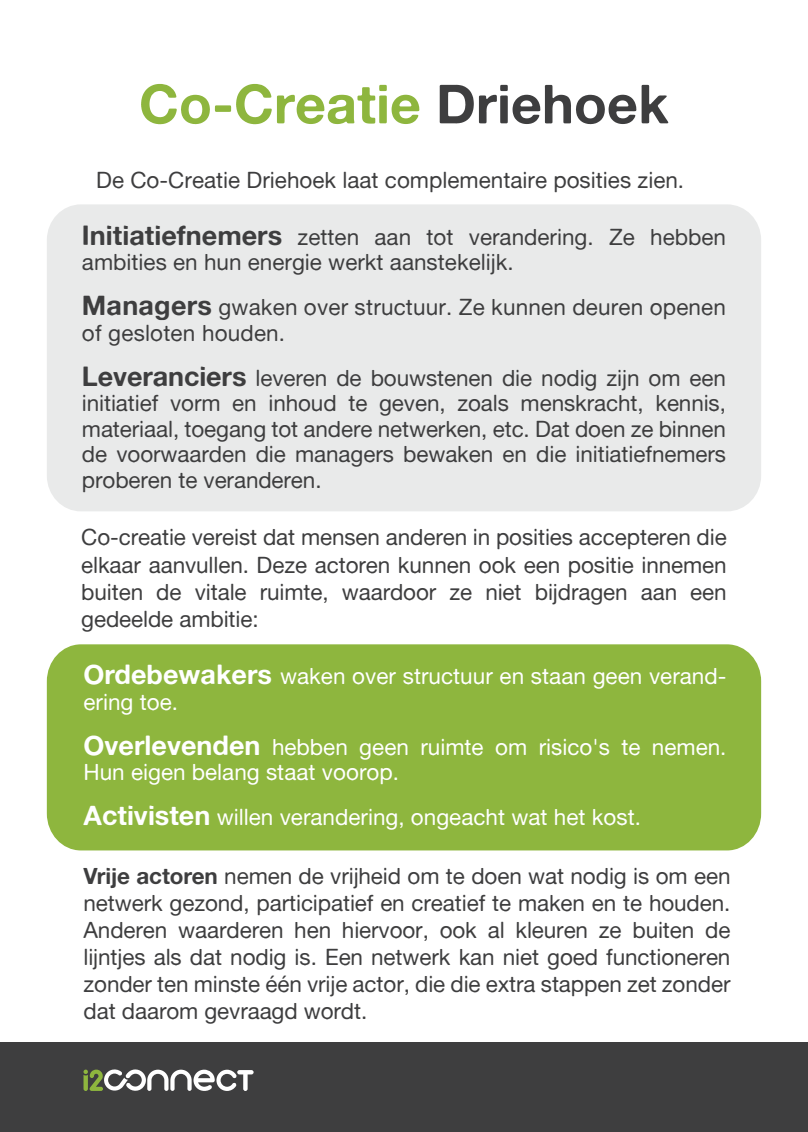
<style>
.page{position:relative;width:808px;height:1132px;background:#fff}
.page>*{position:absolute;margin:0;border:0;box-sizing:border-box;transform-origin:0 0}
.t1{font:54px "Alte Haas Grotesk Bold";color:#8eb63e}
.t2{font:22.5px/27px "Alte Haas Grotesk";color:#3e3e3f;text-align:justify}
.t3{font:22.5px/25.5px "Alte Haas Grotesk";color:#fff}
.s1{color:#3e3e3f}
.s2{font-family:"Alte Haas Grotesk Bold";font-size:27px}
.s3{font-family:"Alte Haas Grotesk Bold"}
</style>
<div class="page">
<div style="left:47px;top:204px;width:714px;height:307px;background:#e9eaea;border-radius:35px"></div>
<div style="left:47px;top:644px;width:714px;height:206px;background:#8eb63e;border-radius:35px"></div>
<div style="left:0;top:1041px;width:808px;height:90px;background:#3e3e3f"></div>
<svg style="left:83px;top:1069px;width:171px;height:22px"></svg>
<h1 class="t1" style="left:139px;top:71px;width:531px">Co-Creatie <span class="s1">Driehoek</span></h1>
<p class="t2" style="left:96px;top:166px;width:589px">De Co-Creatie Driehoek laat complementaire posities zien.</p>
<p class="t2" style="left:82px;top:223px;width:646px;line-height:25.5px"><span class="s2">Initiatiefnemers</span> zetten aan tot verandering. Ze hebben ambities en hun energie werkt aanstekelijk.</p>
<p class="t2" style="left:82px;top:294px;width:646px;line-height:25.5px"><span class="s2">Managers</span> gwaken over structuur. Ze kunnen deuren openen of gesloten houden.</p>
<p class="t2" style="left:82px;top:364px;width:646px;line-height:25.5px"><span class="s2">Leveranciers</span> leveren de bouwstenen die nodig zijn om een initiatief vorm en inhoud te geven, zoals menskracht, kennis, materiaal, toegang tot andere netwerken, etc. Dat doen ze binnen de voorwaarden die managers bewaken en die initiatiefnemers proberen te veranderen.</p>
<p class="t2" style="left:81px;top:523px;width:647px">Co-creatie vereist dat mensen anderen in posities accepteren die elkaar aanvullen. Deze actoren kunnen ook een positie innemen buiten de vitale ruimte, waardoor ze niet bijdragen aan een gedeelde ambitie:</p>
<p class="t3" style="left:83px;top:662px;width:644px"><span class="s2">Ordebewakers</span> waken over structuur en staan geen verand&shy;ering toe.</p>
<p class="t3" style="left:83px;top:733px;width:644px"><span class="s2">Overlevenden</span> hebben geen ruimte om risico's te nemen.<br>Hun eigen belang staat voorop.</p>
<p class="t3" style="left:83px;top:803px;width:559px"><span class="s2">Activisten</span> willen verandering, ongeacht wat het kost.</p>
<p class="t2" style="left:83px;top:861px;width:648px"><span class="s3">Vrije actoren</span> nemen de vrijheid om te doen wat nodig is om een netwerk gezond, participatief en creatief te maken en te houden.<br>Anderen waarderen hen hiervoor, ook al kleuren ze buiten de lijntjes als dat nodig is. Een netwerk kan niet goed functioneren zonder ten minste één vrije actor, die die extra stappen zet zonder dat daarom gevraagd wordt.</p>
</div>
